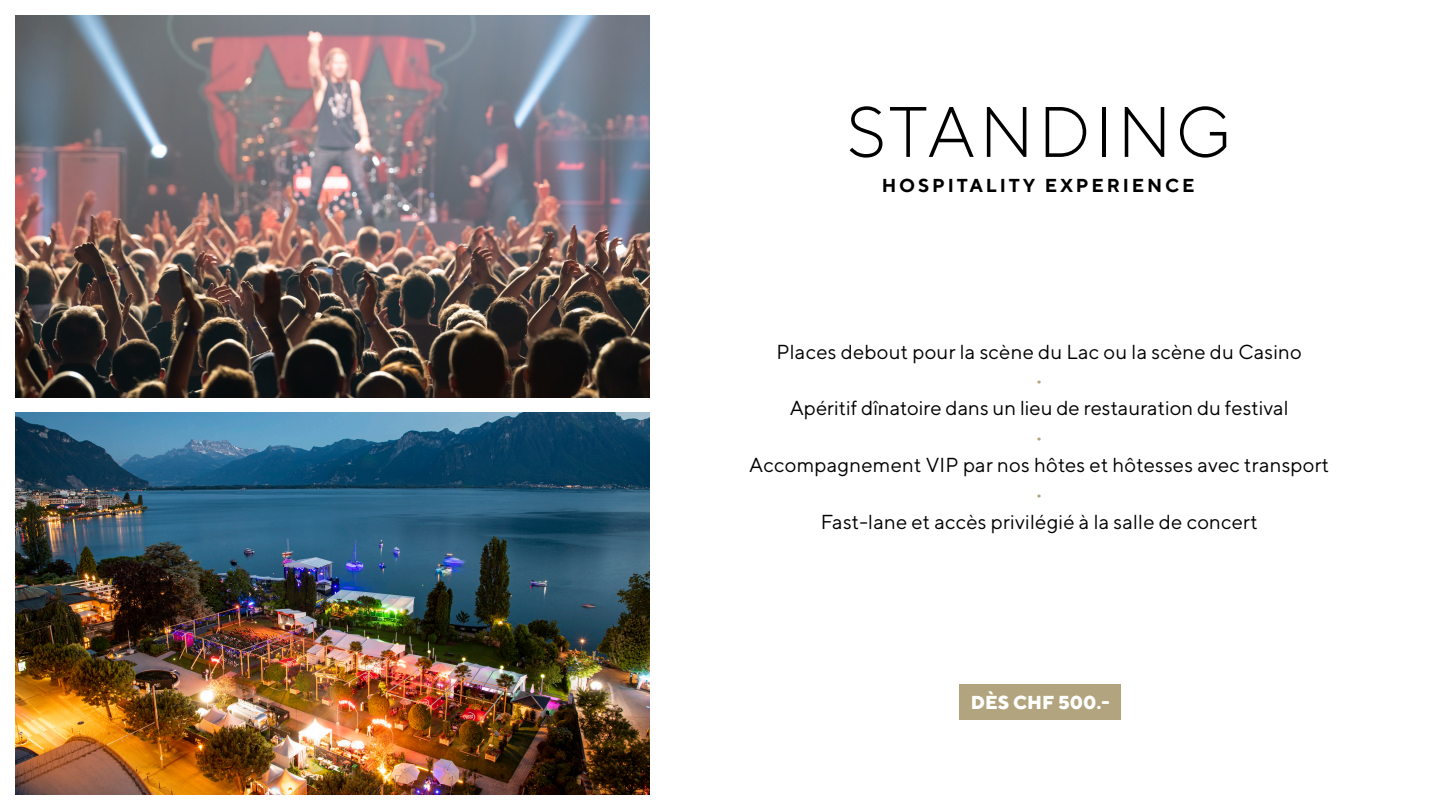
<style>
.page{position:relative;width:1440px;height:810px;background:#fff}
.page>*{position:absolute;margin:0;border:0;box-sizing:border-box;transform-origin:0 0}
.t1{font:300 71.25px "TT Norms";letter-spacing:.05em;color:#000}
.Texte_Package{font:20.25px "TT Norms";letter-spacing:.01em;color:#000}
.Texte_Package-2{font:700 20.25px "TT Norms";color:#b1a47e}
.t2{font:700 18.75px "TT Norms";letter-spacing:.15em;color:#000}
.Texte_Package-3{font:800 18.75px "TT Norms";color:#fff}
</style>
<div class="page">
<img style="left:15px;top:412px;width:635px;height:383px">
<img style="left:15px;top:15px;width:635px;height:383px">
<div style="left:960px;top:684px;width:161px;height:36px;background:#b1a47e"></div>
<p class="t1" style="left:847px;top:88px;width:387px">STANDING</p>
<p class="t2" style="left:882px;top:174px;width:314px">HOSPITALITY EXPERIENCE</p>
<p class="Texte_Package" style="left:777px;top:339px;width:527px">Places debout pour la scène du Lac ou la scène du Casino</p>
<p class="Texte_Package-2" style="left:1037px;top:367px;width:6px">·</p>
<p class="Texte_Package" style="left:790px;top:396px;width:500px">Apéritif dînatoire dans un lieu de restauration du festival</p>
<p class="Texte_Package-2" style="left:1037px;top:424px;width:6px">·</p>
<p class="Texte_Package" style="left:749px;top:453px;width:582px">Accompagnement VIP par nos hôtes et hôtesses avec transport</p>
<p class="Texte_Package-2" style="left:1037px;top:481px;width:6px">·</p>
<p class="Texte_Package" style="left:821px;top:509px;width:439px">Fast-lane et accès privilégié à la salle de concert</p>
<p class="Texte_Package-3" style="left:971px;top:690px;width:140px">DÈS CHF 500.-</p>
</div>
